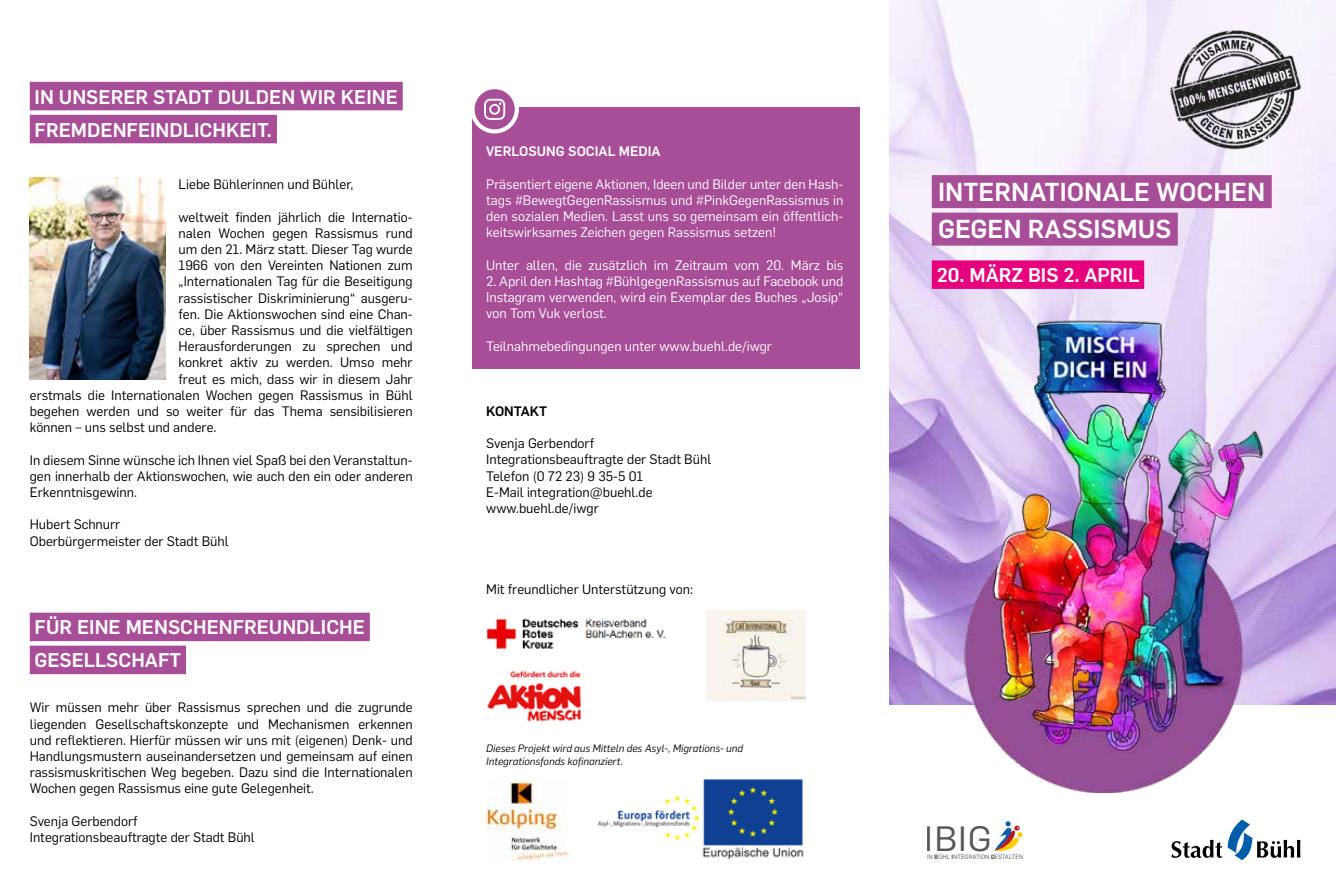
<style>
.page{position:relative;width:1336px;height:893px;background:#fff}
.page>*{position:absolute;margin:0;border:0;box-sizing:border-box;transform-origin:0 0}
.t1{font:34.5px "Flama";color:#575756;scale:1.06 1}
.t2{font:500 25.5px/37.5px "Flama";color:#fff}
.t3{font:500 19.5px/33px "Flama";color:#fff}
.t4{font:13.5px/16.2px "Flama";color:#000}
.t5{font:13.5px/16.2px "Flama";color:#fff;text-align:justify}
.t6{font:500 13.5px "Flama";color:#fff}
.t7{font:500 13.5px "Flama";color:#000}
.t8{font:italic 10.5px/12.6px "Flama";color:#000}
.t9{font:6.15px "Flama";color:#575756}
.s1{font-weight:600}
</style>
<div class="page">
<img style="left:889px;top:0;width:446px;height:704px">
<svg style="left:1171px;top:819px;width:129px;height:41px"></svg>
<svg style="left:994px;top:821px;width:28px;height:30px"></svg>
<img style="left:957px;top:314px;width:310px;height:478px">
<img style="left:1169px;top:30px;width:132px;height:120px">
<div style="left:931px;top:260px;width:212px;height:29px;background:#e6007d"></div>
<div style="left:931px;top:175px;width:340px;height:33px;background:#a84d97"></div>
<div style="left:931px;top:213px;width:246px;height:33px;background:#a84d97"></div>
<div style="left:30px;top:82px;width:372px;height:28px;background:#a84d97"></div>
<div style="left:30px;top:115px;width:247px;height:28px;background:#a84d97"></div>
<img style="left:30px;top:178px;width:136px;height:201px">
<div style="left:30px;top:613px;width:340px;height:28px;background:#a84d97"></div>
<div style="left:30px;top:646px;width:156px;height:28px;background:#a84d97"></div>
<div style="left:472px;top:108px;width:387px;height:261px;background:#a84d97"></div>
<svg style="left:472px;top:87px;width:44px;height:44px"></svg>
<div style="left:470px;top:85px;width:49px;height:48px;border:4px solid #fff;border-radius:50%"></div>
<svg style="left:484px;top:99px;width:21px;height:21px"></svg>
<img style="left:486px;top:618px;width:180px;height:31px">
<img style="left:486px;top:780px;width:82px;height:83px">
<img style="left:706px;top:611px;width:99px;height:89px">
<img style="left:597px;top:779px;width:207px;height:81px">
<img style="left:487px;top:670px;width:94px;height:52px">
<h3 class="t3" style="left:35px;top:79px;width:364px">IN UNSERER STADT DULDEN WIR KEINE<br>FREMDENFEINDLICHKEIT.</h3>
<p class="t4" style="left:178px;top:175px;width:176px">Liebe Bühlerinnen und Bühler,</p>
<p class="t4" style="left:178px;top:208px;width:235px">weltweit finden jährlich die Internatio-</p>
<p class="t4" style="left:178px;top:224px;width:235px">nalen Wochen gegen Rassismus rund</p>
<p class="t4" style="left:178px;top:240px;width:235px">um den 21. März statt. Dieser Tag wurde</p>
<p class="t4" style="left:178px;top:256px;width:235px">1966 von den Vereinten Nationen zum</p>
<p class="t4" style="left:178px;top:273px;width:235px">„Internationalen Tag für die Beseitigung</p>
<p class="t4" style="left:178px;top:289px;width:235px">rassistischer Diskriminierung“ ausgeru-</p>
<p class="t4" style="left:178px;top:305px;width:235px">fen. Die Aktionswochen sind eine Chan-</p>
<p class="t4" style="left:178px;top:321px;width:235px">ce, über Rassismus und die vielfältigen</p>
<p class="t4" style="left:178px;top:337px;width:235px">Herausforderungen zu sprechen und</p>
<p class="t4" style="left:178px;top:354px;width:235px">konkret aktiv zu werden. Umso mehr</p>
<p class="t4" style="left:178px;top:370px;width:235px">freut es mich, dass wir in diesem Jahr</p>
<p class="t4" style="left:30px;top:386px;width:384px">erstmals die Internationalen Wochen gegen Rassismus in Bühl</p>
<p class="t4" style="left:30px;top:402px;width:384px">begehen werden und so weiter für das Thema sensibilisieren</p>
<p class="t4" style="left:30px;top:418px;width:188px">können – uns selbst und andere.</p>
<p class="t4" style="left:30px;top:451px;width:384px;text-align:justify">In diesem Sinne wünsche ich Ihnen viel Spaß bei den Veranstaltun&shy;gen innerhalb der Aktionswochen, wie auch den ein oder anderen Erkenntnisgewinn.</p>
<p class="t4" style="left:30px;top:516px;width:200px">Hubert Schnurr<br>Oberbürgermeister der Stadt Bühl</p>
<h3 class="t3" style="left:35px;top:609px;width:332px">FÜR EINE MENSCHENFREUNDLICHE<br>GESELLSCHAFT</h3>
<p class="t4" style="left:30px;top:699px;width:384px;text-align:justify">Wir müssen mehr über Rassismus sprechen und die zugrunde liegenden Gesellschaftskonzepte und Mechanismen erkennen und reflektieren. Hierfür müssen wir uns mit (eigenen) Denk- und Handlungsmustern auseinandersetzen und gemeinsam auf einen rassismuskritischen Weg begeben. Dazu sind die Internationalen Wochen gegen Rassismus eine gute Gelegenheit.</p>
<p class="t4" style="left:30px;top:812px;width:226px">Svenja Gerbendorf<br>Integrationsbeauftragte der Stadt Bühl</p>
<p class="t6" style="left:486px;top:142px;width:176px">VERLOSUNG SOCIAL MEDIA</p>
<p class="t5" style="left:486px;top:175px;width:358px">Präsentiert eigene Aktionen, Ideen und Bilder unter den Hash&shy;tags #BewegtGegenRassismus und #PinkGegenRassismus in den sozialen Medien. Lasst uns so gemeinsam ein öffentlich&shy;keitswirksames Zeichen gegen Rassismus setzen!</p>
<p class="t5" style="left:486px;top:256px;width:358px">Unter allen, die zusätzlich im Zeitraum vom 20. März bis</p>
<p class="t5" style="left:486px;top:272px;width:358px">2. April den Hashtag #BühlgegenRassismus auf Facebook und Instagram verwenden, wird ein Exemplar des Buches „Josip“ von Tom Vuk verlost.</p>
<p class="t5" style="left:486px;top:337px;width:287px">Teilnahmebedingungen unter www.buehl.de/iwgr</p>
<p class="t7" style="left:486px;top:401px;width:62px">KONTAKT</p>
<p class="t4" style="left:486px;top:434px;width:226px">Svenja Gerbendorf<br>Integrationsbeauftragte der Stadt Bühl<br>Telefon (0 72 23) 9 35-5 01<br>E-Mail integration@buehl.de www.buehl.de/iwgr</p>
<p class="t4" style="left:486px;top:580px;width:208px">Mit freundlicher Unterstützung von:</p>
<p class="t8" style="left:486px;top:742px;width:258px">Dieses Projekt wird aus Mitteln des Asyl-, Migrations- und<br>Integrationsfonds kofinanziert.</p>
<h2 class="t2" style="left:938px;top:171px;width:328px">INTERNATIONALE WOCHEN<br>GEGEN RASSISMUS</h2>
<h3 class="t3" style="left:936px;top:257px;width:204px">20. MÄRZ BIS 2. APRIL</h3>
<h1 class="t1" style="left:924px;top:815px;width:65px">IBIG</h1>
<p class="t9" style="left:926px;top:852px;width:98px"><span class="s1">I</span>N <span class="s1">B</span>ÜHL <span class="s1">I</span>NTEGRATION <span class="s1">G</span>ESTALTEN</p>
</div>
